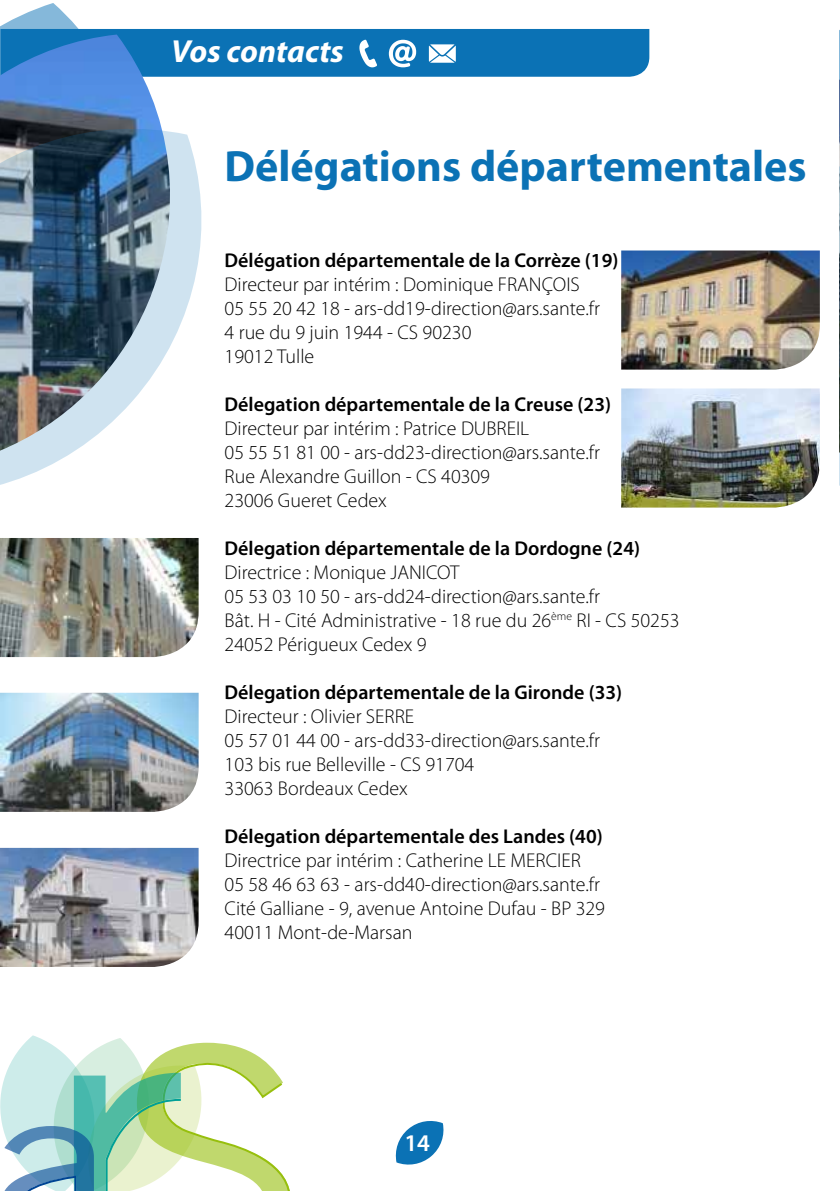
<style>
.page{position:relative;width:840px;height:1191px;background:#fff}
.page>*{position:absolute;margin:0;border:0;box-sizing:border-box;transform-origin:0 0}
.t1{font:700 44px "Myriad Pro";color:#0b72b5}
.t2{font:italic 700 32px "Myriad Pro";color:#fff}
.t3{font:600 24px "Myriad Pro";color:#fff}
.t4{font:300 20px/24px "Myriad Pro";color:#000}
.t5{font:600 20px "Myriad Pro";color:#000}
</style>
<div class="page">
<svg style="left:395px;top:1121px;width:49px;height:44px"></svg>
<svg style="left:0;top:3px;width:79px;height:26px;fill:#85b8da"></svg>
<img style="left:0;top:77px;width:158px;height:38px">
<img style="left:0;top:115px;width:202px;height:370px">
<svg style="left:0;top:1035px;width:290px;height:156px"></svg>
<svg style="left:0;top:29px;width:649px;height:48px;background:#1c7abd"></svg>
<img style="left:621px;top:250px;width:198px;height:119px">
<img style="left:0;top:538px;width:198px;height:119px">
<img style="left:0;top:693px;width:198px;height:119px">
<img style="left:0;top:848px;width:198px;height:119px">
<img style="left:621px;top:388px;width:198px;height:119px">
<h2 class="t2" style="left:171px;top:31px;width:174px">Vos contacts</h2>
<h1 class="t1" style="left:224px;top:138px;width:583px">Délégations départementales</h1>
<p class="t5" style="left:224px;top:247px;width:395px">Délégation départementale de la Corrèze (19)</p>
<p class="t4" style="left:224px;top:272px;width:377px">Directeur par intérim : Dominique FRANÇOIS 05 55 20 42 18 - ars-dd19-direction@ars.sante.fr 4 rue du 9 juin 1944 - CS 90230<br>19012 Tulle</p>
<p class="t5" style="left:224px;top:391px;width:388px">Délegation départementale de la Creuse (23)</p>
<p class="t4" style="left:224px;top:416px;width:377px">Directeur par intérim : Patrice DUBREIL<br>05 55 51 81 00 - ars-dd23-direction@ars.sante.fr Rue Alexandre Guillon - CS 40309<br>23006 Gueret Cedex</p>
<p class="t5" style="left:224px;top:535px;width:416px">Délegation départementale de la Dordogne (24)</p>
<p class="t4" style="left:224px;top:560px;width:456px">Directrice : Monique JANICOT<br>05 53 03 10 50 - ars-dd24-direction@ars.sante.fr<br>Bât. H - Cité Administrative - 18 rue du 26<sup>ème</sup> RI - CS 50253<br>24052 Périgueux Cedex 9</p>
<p class="t5" style="left:224px;top:679px;width:399px">Délegation départementale de la Gironde (33)</p>
<p class="t4" style="left:224px;top:704px;width:377px">Directeur : Olivier SERRE<br>05 57 01 44 00 - ars-dd33-direction@ars.sante.fr<br>103 bis rue Belleville - CS 91704<br>33063 Bordeaux Cedex</p>
<p class="t5" style="left:224px;top:823px;width:379px">Délegation départementale des Landes (40)</p>
<p class="t4" style="left:224px;top:848px;width:382px">Directrice par intérim : Catherine LE MERCIER 05 58 46 63 63 - ars-dd40-direction@ars.sante.fr Cité Galliane - 9, avenue Antoine Dufau - BP 329<br>40011 Mont-de-Marsan</p>
<p class="t3" style="left:404px;top:1127px;width:27px">14</p>
</div>
